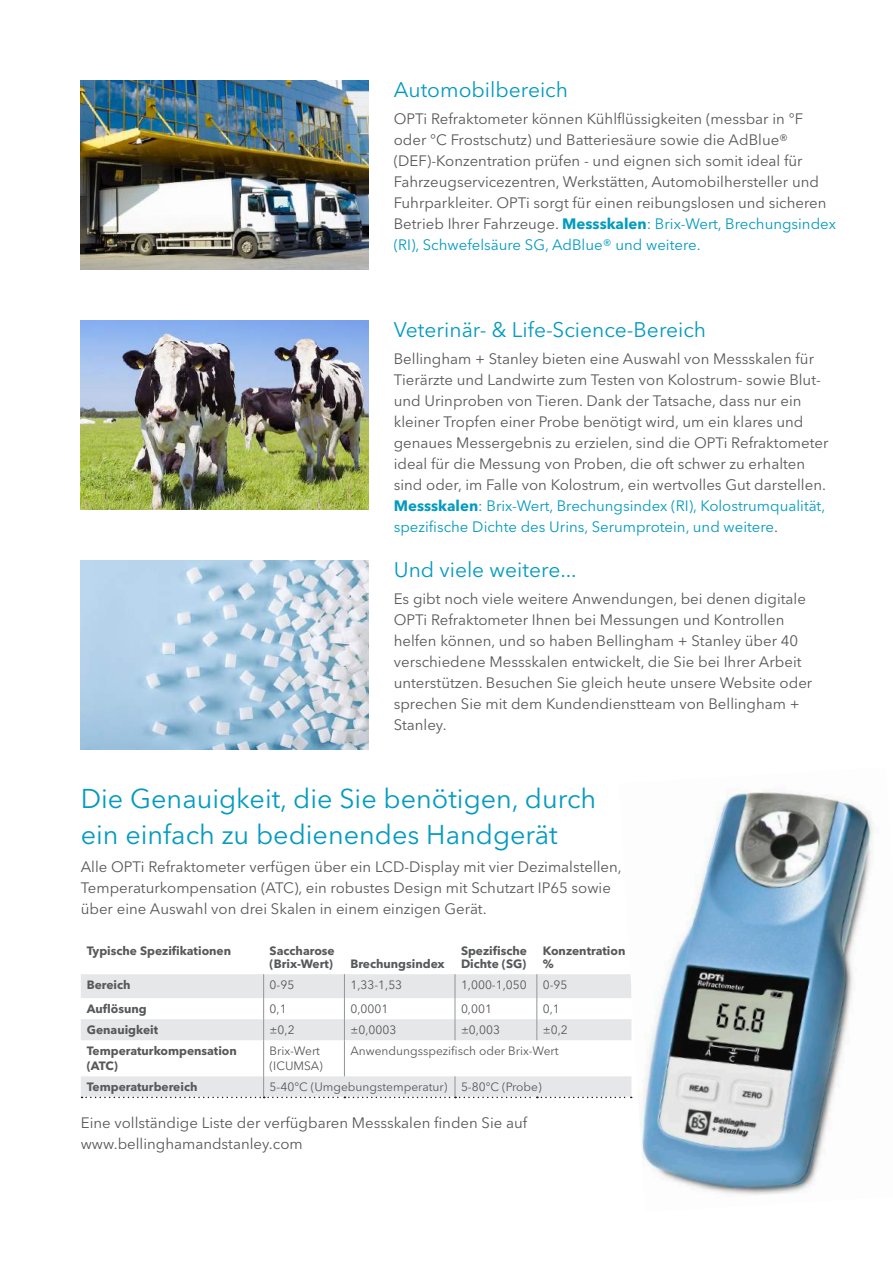
<style>
.page{position:relative;width:893px;height:1263px;background:#fff}
.page>*{position:absolute;margin:0;border:0;box-sizing:border-box;transform-origin:0 0}
.t1{font:27px/36px "Avenir Next LT Pro";color:#049bbf}
.t2{font:21px "Avenir Next LT Pro";color:#049bbf}
.t3{font:15px/21px "Avenir Next LT Pro";color:#57585a}
.t4{font:700 12px/13.5px "Avenir Next LT Pro";color:#57585a}
.t5{font:12px/15px "Avenir Next LT Pro";color:#57585a}
.s1{font-weight:700;color:#049bbf}
.s2{color:#049bbf}
</style>
<div class="page">
<img style="left:81px;top:81px;width:287px;height:189px">
<img style="left:81px;top:321px;width:287px;height:189px">
<img style="left:81px;top:561px;width:287px;height:189px">
<svg style="left:81px;top:974px;width:538px;height:123px"></svg>
<svg style="left:263px;top:974px;width:1px;height:66px"></svg>
<hr style="left:263px;top:1040px;width:1px;height:36px;background:#939598">
<svg style="left:344px;top:974px;width:1px;height:66px"></svg>
<hr style="left:344px;top:1040px;width:1px;height:36px;background:#939598">
<svg style="left:455px;top:974px;width:1px;height:66px"></svg>
<svg style="left:536px;top:974px;width:1px;height:66px"></svg>
<div style="left:82px;top:1076px;width:537px;height:22px;background:#e6e7e9"></div>
<img style="left:619px;top:791px;width:255px;height:406px">
<h2 class="t2" style="left:394px;top:77px;width:176px">Automobilbereich</h2>
<p class="t3" style="left:394px;top:109px;width:444px">OPTi Refraktometer können Kühlflüssigkeiten (messbar in °F oder °C Frostschutz) und Batteriesäure sowie die AdBlue® (DEF)-Konzentration prüfen - und eignen sich somit ideal für Fahrzeugservicezentren, Werkstätten, Automobilhersteller und Fuhrparkleiter. OPTi sorgt für einen reibungslosen und sicheren Betrieb Ihrer Fahrzeuge. <span class="s1">Messskalen</span><span class="s2">: Brix-Wert, Brechungsindex (RI), Schwefelsäure SG, AdBlue® und weitere.</span></p>
<h2 class="t2" style="left:394px;top:317px;width:314px">Veterinär- &amp; Life-Science-Bereich</h2>
<p class="t3" style="left:394px;top:349px;width:436px">Bellingham + Stanley bieten eine Auswahl von Messskalen für Tierärzte und Landwirte zum Testen von Kolostrum- sowie Blut&shy;und Urinproben von Tieren. Dank der Tatsache, dass nur ein kleiner Tropfen einer Probe benötigt wird, um ein klares und genaues Messergebnis zu erzielen, sind die OPTi Refraktometer ideal für die Messung von Proben, die oft schwer zu erhalten sind oder, im Falle von Kolostrum, ein wertvolles Gut darstellen.<br><span class="s1">Messskalen</span><span class="s2">: Brix-Wert, Brechungsindex (RI), Kolostrumqualität, spezifische Dichte des Urins, Serumprotein, und weitere</span>.</p>
<h2 class="t2" style="left:394px;top:557px;width:184px">Und viele weitere...</h2>
<p class="t3" style="left:394px;top:588px;width:420px">Es gibt noch viele weitere Anwendungen, bei denen digitale OPTi Refraktometer Ihnen bei Messungen und Kontrollen helfen können, und so haben Bellingham + Stanley über 40 verschiedene Messskalen entwickelt, die Sie bei Ihrer Arbeit unterstützen. Besuchen Sie gleich heute unsere Website oder sprechen Sie mit dem Kundendienstteam von Bellingham + Stanley.</p>
<h1 class="t1" style="left:81px;top:780px;width:517px">Die Genauigkeit, die Sie benötigen, durch ein einfach zu bedienendes Handgerät</h1>
<p class="t3" style="left:81px;top:856px;width:543px">Alle OPTi Refraktometer verfügen über ein LCD-Display mit vier Dezimalstellen,<br>Temperaturkompensation (ATC), ein robustes Design mit Schutzart IP65 sowie über eine Auswahl von drei Skalen in einem einzigen Gerät.</p>
<p class="t4" style="left:87px;top:944px;width:146px">Typische Spezifikationen</p>
<p class="t4" style="left:270px;top:944px;width:67px">Saccharose (Brix-Wert)</p>
<p class="t4" style="left:350px;top:957px;width:96px">Brechungsindex</p>
<p class="t4" style="left:461px;top:944px;width:68px">Spezifische<br>Dichte (SG)</p>
<p class="t4" style="left:543px;top:944px;width:84px">Konzentration %</p>
<p class="t4" style="left:87px;top:978px;width:45px">Bereich</p>
<p class="t5" style="left:270px;top:977px;width:26px">0-95</p>
<p class="t5" style="left:350px;top:977px;width:53px">1,33-1,53</p>
<p class="t5" style="left:461px;top:977px;width:67px">1,000-1,050</p>
<p class="t5" style="left:543px;top:977px;width:26px">0-95</p>
<p class="t4" style="left:87px;top:1002px;width:62px">Auflösung</p>
<p class="t5" style="left:270px;top:1001px;width:19px">0,1</p>
<p class="t5" style="left:350px;top:1001px;width:39px">0,0001</p>
<p class="t5" style="left:461px;top:1001px;width:32px">0,001</p>
<p class="t5" style="left:543px;top:1001px;width:19px">0,1</p>
<p class="t4" style="left:87px;top:1023px;width:73px">Genauigkeit</p>
<p class="t5" style="left:270px;top:1022px;width:27px">±0,2</p>
<p class="t5" style="left:350px;top:1022px;width:47px">±0,0003</p>
<p class="t5" style="left:461px;top:1022px;width:40px">±0,003</p>
<p class="t5" style="left:543px;top:1022px;width:27px">±0,2</p>
<p class="t4" style="left:87px;top:1043px;width:152px;line-height:15px">Temperaturkompensation (ATC)</p>
<p class="t5" style="left:270px;top:1044px;width:55px">Brix-Wert (ICUMSA)</p>
<p class="t5" style="left:350px;top:1044px;width:210px">Anwendungsspezifisch oder Brix-Wert</p>
<p class="t4" style="left:87px;top:1080px;width:112px">Temperaturbereich</p>
<p class="t5" style="left:270px;top:1080px;width:274px">5-40°C (Umgebungstemperatur) 5-80°C (Probe)</p>
<p class="t3" style="left:81px;top:1112px;width:448px">Eine vollständige Liste der verfügbaren Messskalen finden Sie auf www.bellinghamandstanley.com</p>
</div>
